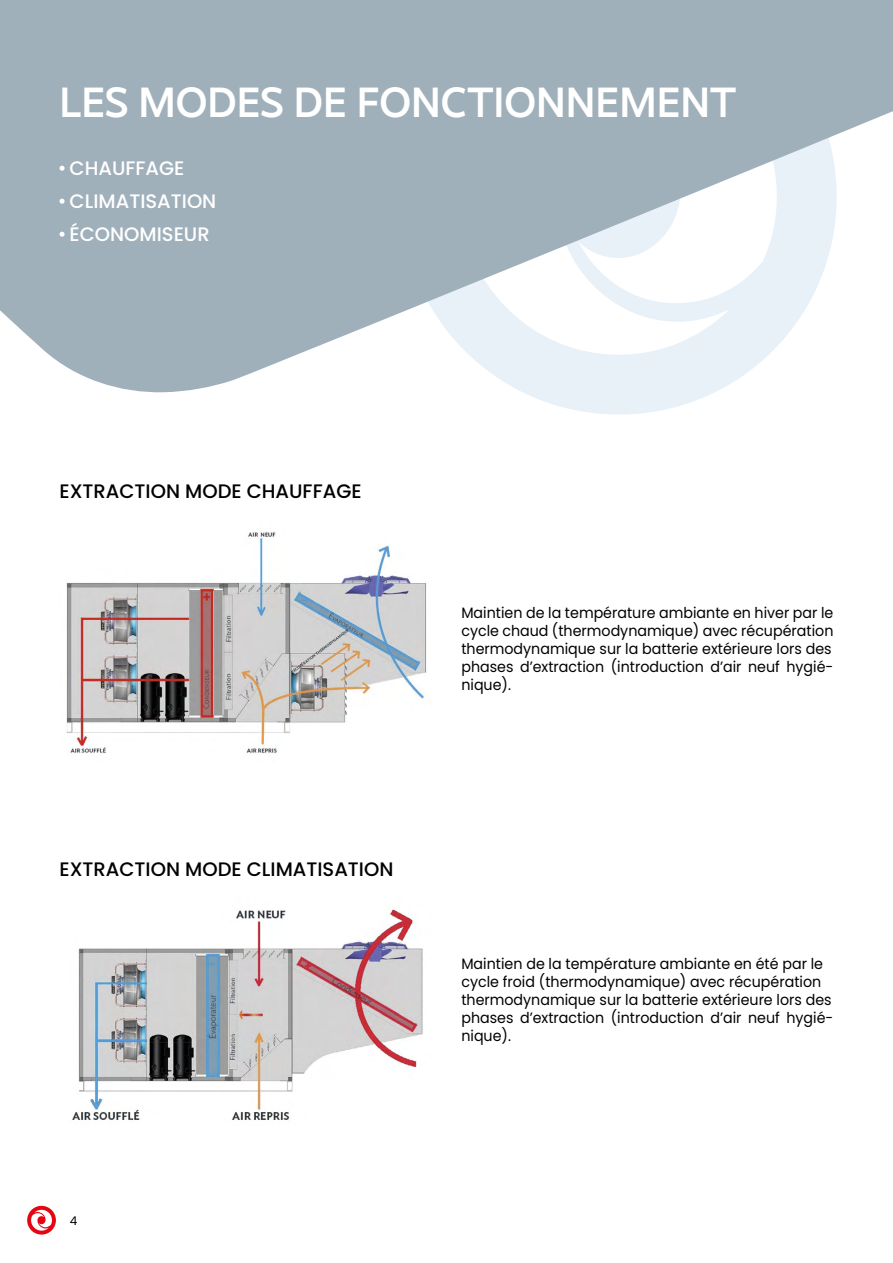
<style>
.page{position:relative;width:893px;height:1263px;background:#fff}
.page>*{position:absolute;margin:0;border:0;box-sizing:border-box;transform-origin:0 0}
.t1{font:600 42px "DX Rigraf";color:#fff}
.t2{font:500 19.5px "Poppins";color:#000}
.t3{font:500 19.5px/33px "Poppins";color:#fff}
.t4{font:15px/18px "Poppins";color:#000;text-align:justify;scale:.95 1}
.t5{font:12px "Poppins";color:#000}
</style>
<div class="page">
<svg style="left:27px;top:1206px;width:29px;height:28px"></svg>
<svg style="left:525px;top:393px;width:187px;height:22px;fill:#e8f0f8"></svg>
<svg style="left:0;top:0;width:893px;height:393px;fill:#a0b0bb"></svg>
<svg style="left:60px;top:166px;width:5px;height:5px"></svg>
<svg style="left:60px;top:199px;width:5px;height:5px"></svg>
<svg style="left:60px;top:232px;width:5px;height:5px"></svg>
<img style="left:66px;top:532px;width:360px;height:221px">
<img style="left:72px;top:909px;width:351px;height:211px">
<h1 class="t1" style="left:60px;top:73px;width:678px">LES MODES DE FONCTIONNEMENT</h1>
<h2 class="t3" style="left:70px;top:152px;width:148px">CHAUFFAGE<br>CLIMATISATION<br>ÉCONOMISEUR</h2>
<h2 class="t2" style="left:60px;top:480px;width:304px">EXTRACTION MODE CHAUFFAGE</h2>
<h2 class="t2" style="left:60px;top:858px;width:335px">EXTRACTION MODE CLIMATISATION</h2>
<p class="t5" style="left:70px;top:1213px;width:9px">4</p>
<p class="t4" style="left:461px;top:604px;width:393px">Maintien de la température ambiante en hiver par le cycle chaud (thermodynamique) avec récupération thermodynamique sur la batterie extérieure lors des phases d’extraction (introduction d’air neuf hygié&shy;nique).</p>
<p class="t4" style="left:461px;top:955px;width:393px;text-align:left">Maintien de la température ambiante en été par le cycle froid (thermodynamique) avec récupération thermodynamique sur la batterie extérieure lors des phases d’extraction (introduction d’air neuf hygié&shy;nique).</p>
</div>
